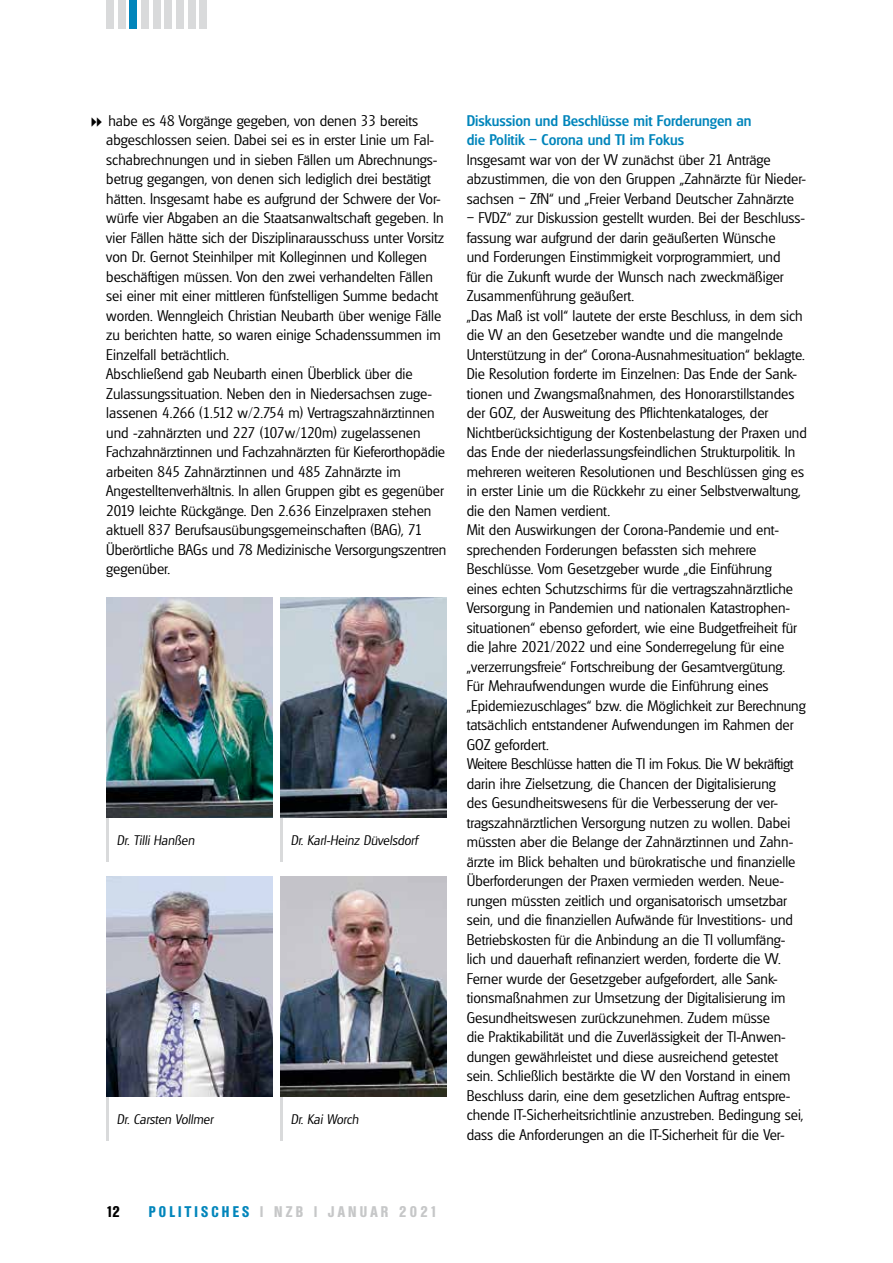
<style>
.page{position:relative;width:893px;height:1263px;background:#fff}
.page>*{position:absolute;margin:0;border:0;box-sizing:border-box;transform-origin:0 0}
.t1{font:300 15px/19.5px "Glasgow";color:#000}
.t2{font:500 15px/19.5px "Glasgow";color:#0085bb}
.t3{font:700 condensed 15px "Olympia";letter-spacing:.215em;color:#c6c7c8}
.t4{font:700 condensed 15px "Olympia";color:#000}
.t5{font:italic 300 13.5px "Glasgow";color:#000}
.s1{color:#0085bb}
</style>
<div class="page">
<div style="left:106px;top:0;width:8px;height:28px;background:#d9dadb"></div>
<div style="left:118px;top:0;width:8px;height:28px;background:#d9dadb"></div>
<div style="left:130px;top:0;width:7px;height:28px;background:#0085bb"></div>
<div style="left:141px;top:0;width:8px;height:28px;background:#d9dadb"></div>
<div style="left:153px;top:0;width:8px;height:28px;background:#d9dadb"></div>
<div style="left:165px;top:0;width:7px;height:28px;background:#d9dadb"></div>
<div style="left:176px;top:0;width:8px;height:28px;background:#d9dadb"></div>
<div style="left:188px;top:0;width:8px;height:28px;background:#d9dadb"></div>
<div style="left:200px;top:0;width:7px;height:28px;background:#d9dadb"></div>
<img style="left:106px;top:597px;width:167px;height:221px">
<hr style="left:106px;top:818px;width:3px;height:43px;background:#d9dadb">
<img style="left:106px;top:876px;width:167px;height:221px">
<hr style="left:106px;top:1097px;width:3px;height:43px;background:#d9dadb">
<img style="left:280px;top:597px;width:166px;height:221px">
<hr style="left:280px;top:818px;width:3px;height:43px;background:#d9dadb">
<img style="left:280px;top:876px;width:166px;height:221px">
<hr style="left:280px;top:1097px;width:3px;height:43px;background:#d9dadb">
<p class="t1" style="left:106px;top:111px;width:342px">habe es 48 Vorgänge gegeben, von denen 33 bereits abgeschlossen seien. Dabei sei es in erster Linie um Fal&shy;schabrechnungen und in sieben Fällen um Abrechnungs&shy;betrug gegangen, von denen sich lediglich drei bestätigt hätten. Insgesamt habe es aufgrund der Schwere der Vor&shy;würfe vier Abgaben an die Staatsanwaltschaft gegeben. In vier Fällen hätte sich der Disziplinarausschuss unter Vorsitz von Dr. Gernot Steinhilper mit Kolleginnen und Kollegen beschäftigen müssen. Von den zwei verhandelten Fällen sei einer mit einer mittleren fünfstelligen Summe bedacht worden. Wenngleich Christian Neubarth über wenige Fälle zu berichten hatte, so waren einige Schadenssummen im Einzelfall beträchtlich.<br>Abschließend gab Neubarth einen Überblick über die Zulassungssituation. Neben den in Niedersachsen zuge&shy;lassenen 4.266 (1.512 w/2.754 m) Vertragszahnärztinnen und -zahnärzten und 227 (107w/120m) zugelassenen Fachzahnärztinnen und Fachzahnärzten für Kieferorthopädie arbeiten 845 Zahnärztinnen und 485 Zahnärzte im Angestelltenverhältnis. In allen Gruppen gibt es gegenüber 2019 leichte Rückgänge. Den 2.636 Einzelpraxen stehen aktuell 837 Berufsausübungsgemeinschaften (BAG), 71<br>Überörtliche BAGs und 78 Medizinische Versorgungszentren gegenüber.</p>
<p class="t2" style="left:467px;top:111px;width:286px">Diskussion und Beschlüsse mit Forderungen an die Politik – Corona und TI im Fokus</p>
<p class="t1" style="left:467px;top:150px;width:341px">Insgesamt war von der VV zunächst über 21 Anträge abzustimmen, die von den Gruppen „Zahnärzte für Nieder&shy;sachsen - ZfN“ und „Freier Verband Deutscher Zahnärzte</p>
<p class="t1" style="left:467px;top:208px;width:342px">– FVDZ“ zur Diskussion gestellt wurden. Bei der Beschluss&shy;fassung war aufgrund der darin geäußerten Wünsche<br>und Forderungen Einstimmigkeit vorprogrammiert, und<br>für die Zukunft wurde der Wunsch nach zweckmäßiger Zusammenführung geäußert.<br>„Das Maß ist voll“ lautete der erste Beschluss, in dem sich die VV an den Gesetzeber wandte und die mangelnde Unterstützung in der“ Corona-Ausnahmesituation“ beklagte.<br>Die Resolution forderte im Einzelnen: Das Ende der Sank&shy;tionen und Zwangsmaßnahmen, des Honorarstillstandes der GOZ, der Ausweitung des Pflichtenkataloges, der Nichtberücksichtigung der Kostenbelastung der Praxen und das Ende der niederlassungsfeindlichen Strukturpolitik. In mehreren weiteren Resolutionen und Beschlüssen ging es in erster Linie um die Rückkehr zu einer Selbstverwaltung, die den Namen verdient.<br>Mit den Auswirkungen der Corona-Pandemie und ent&shy;sprechenden Forderungen befassten sich mehrere Beschlüsse. Vom Gesetzgeber wurde „die Einführung<br>eines echten Schutzschirms für die vertragszahnärztliche Versorgung in Pandemien und nationalen Katastrophen&shy;situationen“ ebenso gefordert, wie eine Budgetfreiheit für die Jahre 2021/2022 und eine Sonderregelung für eine „verzerrungsfreie“ Fortschreibung der Gesamtvergütung.<br>Für Mehraufwendungen wurde die Einführung eines „Epidemiezuschlages“ bzw. die Möglichkeit zur Berechnung tatsächlich entstandener Aufwendungen im Rahmen der GOZ gefordert.<br>Weitere Beschlüsse hatten die TI im Fokus. Die VV bekräftigt darin ihre Zielsetzung, die Chancen der Digitalisierung<br>des Gesundheitswesens für die Verbesserung der ver&shy;tragszahnärztlichen Versorgung nutzen zu wollen. Dabei müssten aber die Belange der Zahnärztinnen und Zahn&shy;ärzte im Blick behalten und bürokratische und finanzielle Überforderungen der Praxen vermieden werden. Neue&shy;rungen müssten zeitlich und organisatorisch umsetzbar sein, und die finanziellen Aufwände für Investitions- und Betriebskosten für die Anbindung an die TI vollumfäng&shy;lich und dauerhaft refinanziert werden, forderte die VV.<br>Ferner wurde der Gesetzgeber aufgefordert, alle Sank&shy;tionsmaßnahmen zur Umsetzung der Digitalisierung im Gesundheitswesen zurückzunehmen. Zudem müsse<br>die Praktikabilität und die Zuverlässigkeit der TI-Anwen&shy;dungen gewährleistet und diese ausreichend getestet sein. Schließlich bestärkte die VV den Vorstand in einem Beschluss darin, eine dem gesetzlichen Auftrag entspre&shy;chende IT-Sicherheitsrichtlinie anzustreben. Bedingung sei, dass die Anforderungen an die IT-Sicherheit für die Ver-</p>
<p class="t5" style="left:117px;top:832px;width:79px">Dr. Tilli Hanßen</p>
<p class="t5" style="left:291px;top:832px;width:128px">Dr. Karl-Heinz Düvelsdorf</p>
<p class="t5" style="left:291px;top:1111px;width:69px">Dr. Kai Worch</p>
<p class="t5" style="left:117px;top:1111px;width:98px">Dr. Carsten Vollmer</p>
<p class="t4" style="left:106px;top:1203px;width:15px">12</p>
<p class="t3" style="left:149px;top:1203px;width:290px"><span class="s1">POLITISCHES</span> | NZB | JANUAR 2021</p>
</div>
